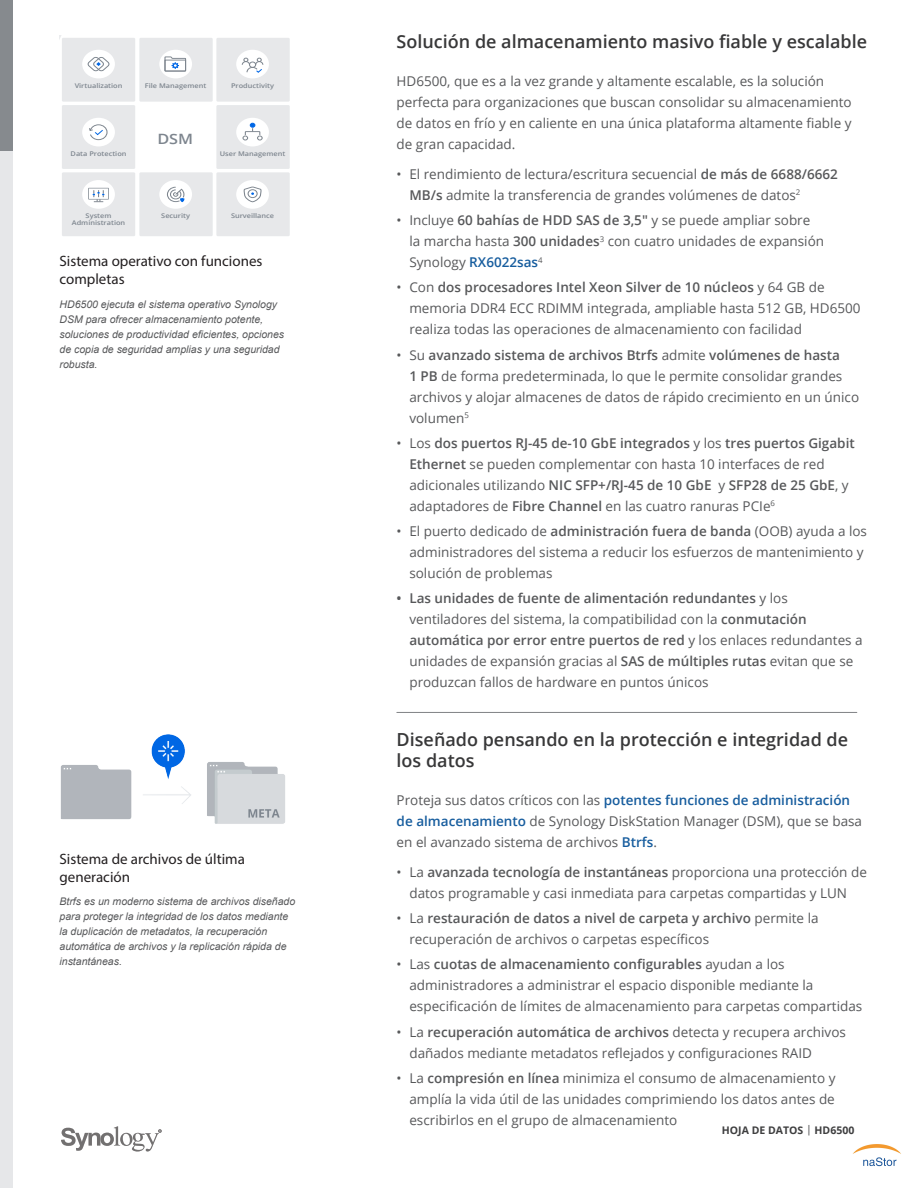
<style>
.page{position:relative;width:918px;height:1188px;background:#fff}
.page>*{position:absolute;margin:0;border:0;box-sizing:border-box;transform-origin:0 0}
.Chapter_Title{font:600 18px/21px "Open Sans";color:#383839}
.Graphic_Title{font:15px/18px "Myriad Pro";color:#231f20}
.t1{font:600 14.25px "Open Sans";color:#7d858e;scale:1.14 1}
.Body_Content{font:13.5px/21px "Open Sans";color:#57585a}
.Chapter_Title-2{font:13.5px/21px "Open Sans";color:#57585a}
.Graphic_Text{font:italic 10.5px/15px "Arial";color:#57585a}
.t2{font:700 10.5px "Open Sans";color:#3e3e3f}
.t3{font:600 6.45px/7.8px "Open Sans";color:#7d858e;text-align:center;scale:1.14 1}
.s1{font-weight:600}
.s2{font-weight:600;color:#175d9e}
.s3{font-weight:400}
</style>
<div class="page">
<img style="left:853px;top:1144px;width:48px;height:23px">
<div style="left:0;top:150px;width:13px;height:1038px;background:#e6e7e9"></div>
<div style="left:0;top:0;width:13px;height:150px;background:#868a8e"></div>
<svg style="left:61px;top:1126px;width:101px;height:26px"></svg>
<hr style="left:397px;top:712px;width:460px;height:1px;background:#808285">
<div style="left:216px;top:172px;width:74px;height:64px;background:#e7e8ea"></div>
<div style="left:62px;top:38px;width:73px;height:64px;background:#e7e8ea"></div>
<div style="left:216px;top:38px;width:74px;height:64px;background:#e7e8ea"></div>
<div style="left:139px;top:38px;width:74px;height:64px;background:#e7e8ea"></div>
<div style="left:62px;top:105px;width:73px;height:64px;background:#e7e8ea"></div>
<div style="left:216px;top:105px;width:74px;height:64px;background:#e7e8ea"></div>
<div style="left:62px;top:172px;width:73px;height:64px;background:#e7e8ea"></div>
<div style="left:139px;top:172px;width:74px;height:64px;background:#e7e8ea"></div>
<div style="left:82px;top:50px;width:33px;height:28px;background:#fff;border-radius:50%"></div>
<div style="left:236px;top:50px;width:33px;height:28px;background:#fff;border-radius:50%"></div>
<div style="left:82px;top:118px;width:33px;height:28px;background:#fff;border-radius:50%"></div>
<div style="left:236px;top:118px;width:33px;height:28px;background:#fff;border-radius:50%"></div>
<div style="left:82px;top:180px;width:33px;height:29px;background:#fff;border-radius:50%"></div>
<div style="left:159px;top:50px;width:33px;height:28px;background:#fff;border-radius:50%"></div>
<svg style="left:164px;top:56px;width:22px;height:16px"></svg>
<svg style="left:242px;top:58px;width:22px;height:15px"></svg>
<svg style="left:243px;top:123px;width:19px;height:17px"></svg>
<svg style="left:89px;top:124px;width:19px;height:16px"></svg>
<div style="left:236px;top:180px;width:33px;height:29px;background:#fff;border-radius:50%"></div>
<svg style="left:243px;top:186px;width:19px;height:17px"></svg>
<svg style="left:88px;top:188px;width:21px;height:14px"></svg>
<div style="left:159px;top:180px;width:33px;height:29px;background:#fff;border-radius:50%"></div>
<svg style="left:167px;top:187px;width:18px;height:15px"></svg>
<svg style="left:87px;top:57px;width:23px;height:15px"></svg>
<img style="left:60px;top:734px;width:225px;height:90px">
<p class="t3" style="left:75px;top:81px;width:43px">Virtualization</p>
<p class="t3" style="left:145px;top:81px;width:55px">File Management</p>
<p class="t3" style="left:231px;top:81px;width:39px">Productivity</p>
<p class="t1" style="left:157px;top:129px;width:33px">DSM</p>
<p class="t3" style="left:71px;top:150px;width:51px">Data Protection</p>
<p class="t3" style="left:220px;top:150px;width:59px">User Management</p>
<p class="t3" style="left:72px;top:211px;width:48px">System<br>Administration</p>
<p class="t3" style="left:161px;top:211px;width:27px">Security</p>
<p class="t3" style="left:231px;top:211px;width:39px">Surveillance</p>
<p class="Graphic_Title" style="left:60px;top:252px;width:204px">Sistema operativo con funciones completas</p>
<p class="Graphic_Text" style="left:60px;top:297px;width:226px">HD6500 ejecuta el sistema operativo Synology DSM para ofrecer almacenamiento potente, soluciones de productividad eficientes, opciones de copia de seguridad amplias y una seguridad robusta.</p>
<p class="Graphic_Title" style="left:60px;top:849px;width:187px">Sistema de archivos de última generación</p>
<p class="Graphic_Text" style="left:60px;top:894px;width:237px">Btrfs es un moderno sistema de archivos diseñado para proteger la integridad de los datos mediante la duplicación de metadatos, la recuperación automática de archivos y la replicación rápida de instantáneas.</p>
<p class="Chapter_Title" style="left:397px;top:31px;width:472px">Solución de almacenamiento masivo fiable y escalable</p>
<p class="Body_Content" style="left:397px;top:71px;width:457px">HD6500, que es a la vez grande y altamente escalable, es la solución perfecta para organizaciones que buscan consolidar su almacenamiento de datos en frío y en caliente en una única plataforma altamente fiable y de gran capacidad.</p>
<p class="Body_Content" style="left:409px;top:163px;width:430px;text-indent:-13px">• El rendimiento de lectura/escritura secuencial <span class="s1">de más de 6688/6662<br>MB/s</span> admite la transferencia de grandes volúmenes de datos<sup>2</sup></p>
<p class="Body_Content" style="left:409px;top:209px;width:416px;text-indent:-13px">• Incluye <span class="s1">60 bahías de HDD SAS de 3,5"</span> y se puede ampliar sobre la marcha hasta <span class="s1">300 unidades</span><sup>3</sup> con cuatro unidades de expansión<br>Synology <span class="s2">RX6022sas</span><sup>4</sup></p>
<p class="Body_Content" style="left:409px;top:277px;width:453px;text-indent:-13px">• Con <span class="s1">dos procesadores Intel Xeon Silver de 10 núcleos</span> y 64 GB de memoria DDR4 ECC RDIMM integrada, ampliable hasta 512 GB, HD6500 realiza todas las operaciones de almacenamiento con facilidad</p>
<p class="Body_Content" style="left:409px;top:344px;width:451px;text-indent:-13px">• Su <span class="s1">avanzado sistema de archivos Btrfs</span> admite <span class="s1">volúmenes de hasta<br>1 PB</span> de forma predeterminada, lo que le permite consolidar grandes archivos y alojar almacenes de datos de rápido crecimiento en un único volumen<sup>5</sup></p>
<p class="Body_Content" style="left:409px;top:432px;width:447px;text-indent:-13px">• Los <span class="s1">dos puertos RJ-45 de-10 GbE integrados</span> y los <span class="s1">tres puertos Gigabit Ethernet</span> se pueden complementar con hasta 10 interfaces de red adicionales utilizando <span class="s1">NIC SFP+/RJ-45 de 10 GbE</span> y <span class="s1">SFP28 de 25 GbE</span>, y adaptadores de <span class="s1">Fibre Channel</span> en las cuatro ranuras PCIe<sup>6</sup></p>
<p class="Body_Content" style="left:409px;top:520px;width:459px;text-indent:-13px">• El puerto dedicado de <span class="s1">administración fuera de banda</span> (OOB) ayuda a los administradores del sistema a reducir los esfuerzos de mantenimiento y solución de problemas</p>
<p class="Body_Content" style="left:409px;top:588px;width:455px;text-indent:-13px"><span class="s1">• Las unidades de fuente de alimentación redundantes</span> y los ventiladores del sistema, la compatibilidad con la <span class="s1">conmutación automática por error entre puertos de red</span> y los enlaces redundantes a unidades de expansión gracias al <span class="s1">SAS de múltiples rutas</span> evitan que se produzcan fallos de hardware en puntos únicos</p>
<p class="Chapter_Title" style="left:397px;top:729px;width:453px">Diseñado pensando en la protección e integridad de los datos</p>
<p class="Chapter_Title-2" style="left:397px;top:790px;width:467px">Proteja sus datos críticos con las <span class="s2">potentes funciones de administración de almacenamiento</span> de Synology DiskStation Manager (DSM), que se basa en el avanzado sistema de archivos <span class="s2">Btrfs</span>.</p>
<p class="Body_Content" style="left:397px;top:861px;width:472px;text-align:center">• La <span class="s1">avanzada tecnología de instantáneas</span> proporciona una protección de datos programable y casi inmediata para carpetas compartidas y LUN</p>
<p class="Body_Content" style="left:409px;top:907px;width:411px;text-indent:-13px">• La <span class="s1">restauración de datos a nivel de carpeta y archivo</span> permite la recuperación de archivos o carpetas específicos</p>
<p class="Body_Content" style="left:409px;top:954px;width:454px;text-indent:-13px">• Las <span class="s1">cuotas de almacenamiento configurables</span> ayudan a los administradores a administrar el espacio disponible mediante la especificación de límites de almacenamiento para carpetas compartidas</p>
<p class="Body_Content" style="left:409px;top:1021px;width:438px;text-indent:-13px">• La <span class="s1">recuperación automática de archivos</span> detecta y recupera archivos dañados mediante metadatos reflejados y configuraciones RAID</p>
<p class="Body_Content" style="left:409px;top:1067px;width:428px;text-align:justify;text-indent:-13px">• La <span class="s1">compresión en línea</span> minimiza el consumo de almacenamiento y amplía la vida útil de las unidades comprimiendo los datos antes de escribirlos en el grupo de almacenamiento</p>
<p class="t2" style="left:722px;top:1123px;width:134px">HOJA DE DATOS <span class="s3">|</span> HD6500</p>
</div>
